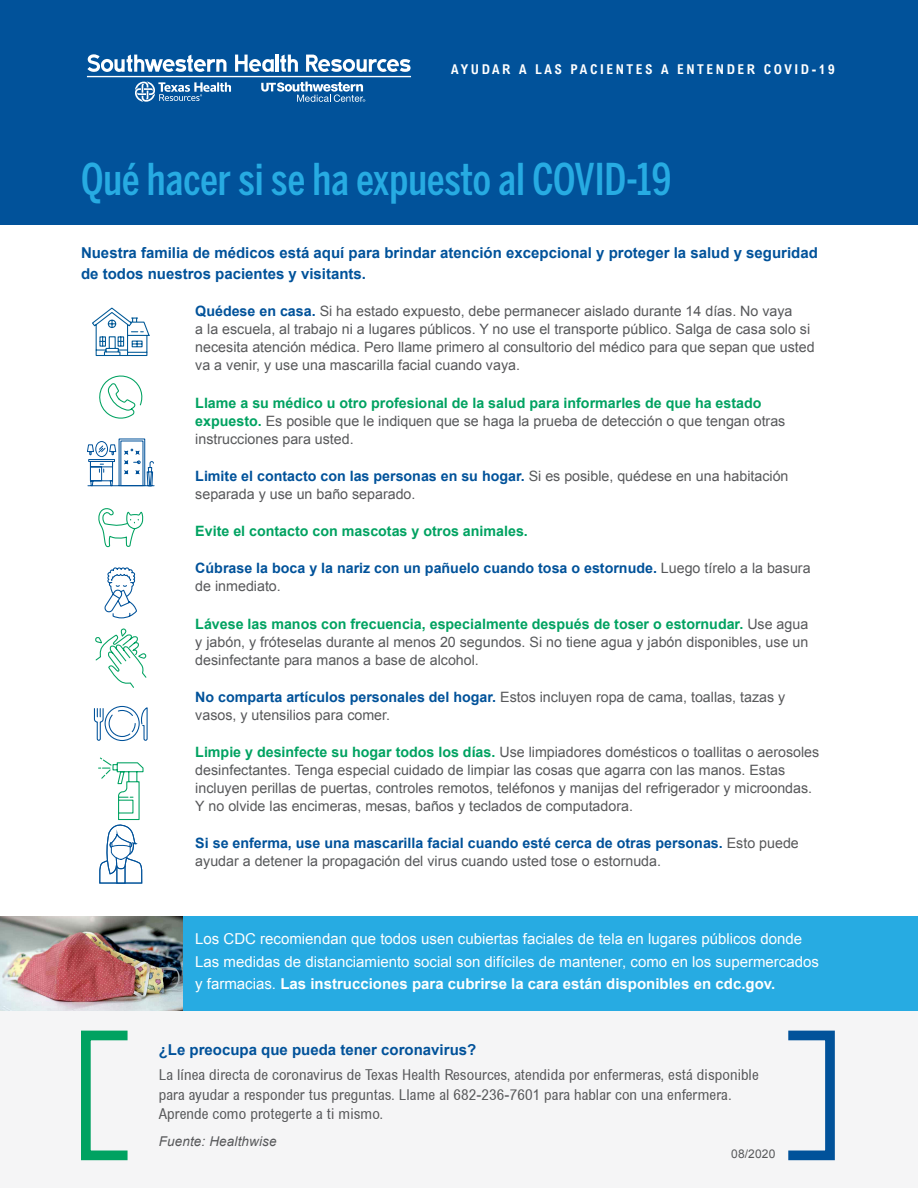
<style>
.page{position:relative;width:918px;height:1188px;background:#fff}
.page>*{position:absolute;margin:0;border:0;box-sizing:border-box;transform-origin:0 0}
.t1{font:500 43.5px "Benton Sans Comp";color:#27abe2}
.t2{font:15px/22.5px "Arial";color:#fff}
.t3{font:condensed 15px/19.5px "Arial";letter-spacing:.01em;color:#57585a}
.t4{font:700 15px/21px "Arial";color:#01529a}
.t5{font:14.25px/18px "Arial";color:#57585a}
.t6{font:700 14.25px/18px "Arial";color:#01529a}
.t7{font:700 14.25px "Arial";color:#00a261}
.t8{font:700 condensed 13.5px "Arial";letter-spacing:.19em;color:#fff}
.t9{font:italic 13.5px "Arial";letter-spacing:.01em;color:#57585a}
.t10{font:12px "Arial";letter-spacing:.01em;color:#57585a}
.s1{font-weight:700;color:#01529a}
.s2{font-weight:700;color:#00a261}
.s3{font-weight:400;color:#57585a}
.s4{font-weight:700}
</style>
<div class="page">
<div style="left:0;top:1007px;width:918px;height:181px;background:#f5f5f6"></div>
<div style="left:81px;top:1031px;width:51px;height:129px;border:10px solid #00a261"></div>
<div style="left:783px;top:1031px;width:52px;height:129px;border:10px solid #01529a"></div>
<svg style="left:92px;top:307px;width:58px;height:49px"></svg>
<svg style="left:99px;top:375px;width:44px;height:44px"></svg>
<svg style="left:87px;top:438px;width:68px;height:49px"></svg>
<svg style="left:98px;top:508px;width:46px;height:40px"></svg>
<svg style="left:104px;top:567px;width:33px;height:52px"></svg>
<svg style="left:95px;top:629px;width:52px;height:59px"></svg>
<svg style="left:93px;top:705px;width:55px;height:36px"></svg>
<svg style="left:98px;top:757px;width:46px;height:127px"></svg>
<div style="left:0;top:0;width:918px;height:225px;background:#01529a"></div>
<svg style="left:87px;top:54px;width:139px;height:18px"></svg>
<svg style="left:235px;top:55px;width:39px;height:17px"></svg>
<hr style="left:276px;top:55px;width:3px;height:17px;background:#fff">
<svg style="left:280px;top:55px;width:18px;height:17px"></svg>
<svg style="left:306px;top:55px;width:105px;height:17px"></svg>
<div style="left:87px;top:76px;width:324px;height:1px;border:1px solid #fff"></div>
<svg style="left:261px;top:82px;width:104px;height:20px"></svg>
<svg style="left:135px;top:81px;width:96px;height:21px"></svg>
<div style="left:0;top:916px;width:918px;height:95px;background:#27abe2"></div>
<img style="left:0;top:916px;width:182px;height:95px">
<p class="t8" style="left:451px;top:62px;width:385px">AYUDAR A LAS PACIENTES A ENTENDER COVID-19</p>
<h1 class="t1" style="left:81px;top:154px;width:592px">Qué hacer si se ha expuesto al COVID-19</h1>
<p class="t4" style="left:81px;top:243px;width:738px">Nuestra familia de médicos está aquí para brindar atención excepcional y proteger la salud y seguridad de todos nuestros pacientes y visitants.</p>
<p class="t5" style="left:195px;top:302px;width:621px"><span class="s1">Quédese en casa.</span> Si ha estado expuesto, debe permanecer aislado durante 14 días. No vaya<br>a la escuela, al trabajo ni a lugares públicos. Y no use el transporte público. Salga de casa solo si necesita atención médica. Pero llame primero al consultorio del médico para que sepan que usted va a venir, y use una mascarilla facial cuando vaya.</p>
<p class="t5" style="left:195px;top:394px;width:592px"><span class="s2">Llame a su médico u otro profesional de la salud para informarles de que ha estado expuesto.</span> Es posible que le indiquen que se haga la prueba de detección o que tengan otras instrucciones para usted.</p>
<p class="t5" style="left:195px;top:467px;width:595px"><span class="s1">Limite el contacto con las personas en su hogar.</span> Si es posible, quédese en una habitación separada y use un baño separado.</p>
<p class="t7" style="left:195px;top:522px;width:334px">Evite el contacto con mascotas y otros animales.</p>
<p class="t6" style="left:195px;top:560px;width:617px">Cúbrase la boca y la nariz con un pañuelo cuando tosa o estornude. <span class="s3">Luego tírelo a la basura de inmediato.</span></p>
<p class="t5" style="left:195px;top:615px;width:615px;text-align:justify"><span class="s2">Lávese las manos con frecuencia, especialmente después de toser o estornudar.</span> Use agua y jabón, y fróteselas durante al menos 20 segundos. Si no tiene agua y jabón disponibles, use un desinfectante para manos a base de alcohol.</p>
<p class="t5" style="left:195px;top:688px;width:592px"><span class="s1">No comparta artículos personales del hogar.</span> Estos incluyen ropa de cama, toallas, tazas y vasos, y utensilios para comer.</p>
<p class="t5" style="left:195px;top:743px;width:626px"><span class="s2">Limpie y desinfecte su hogar todos los días.</span> Use limpiadores domésticos o toallitas o aerosoles desinfectantes. Tenga especial cuidado de limpiar las cosas que agarra con las manos. Estas incluyen perillas de puertas, controles remotos, teléfonos y manijas del refrigerador y microondas.<br>Y no olvide las encimeras, mesas, baños y teclados de computadora.</p>
<p class="t5" style="left:195px;top:834px;width:605px"><span class="s1">Si se enferma, use una mascarilla facial cuando esté cerca de otras personas.</span> Esto puede ayudar a detener la propagación del virus cuando usted tose o estornuda.</p>
<p class="t2" style="left:195px;top:928px;width:625px">Los CDC recomiendan que todos usen cubiertas faciales de tela en lugares públicos donde<br>Las medidas de distanciamiento social son difíciles de mantener, como en los supermercados y farmacias. <span class="s4">Las instrucciones para cubrirse la cara están disponibles en cdc.gov.</span></p>
<p class="t4" style="left:159px;top:1040px;width:319px">¿Le preocupa que pueda tener coronavirus?</p>
<p class="t3" style="left:159px;top:1065px;width:602px">La línea directa de coronavirus de Texas Health Resources, atendida por enfermeras, está disponible para ayudar a responder tus preguntas. Llame al 682-236-7601 para hablar con una enfermera.<br>Aprende como protegerte a ti mismo.</p>
<p class="t9" style="left:159px;top:1132px;width:119px">Fuente: Healthwise</p>
<p class="t10" style="left:731px;top:1148px;width:46px">08/2020</p>
</div>
